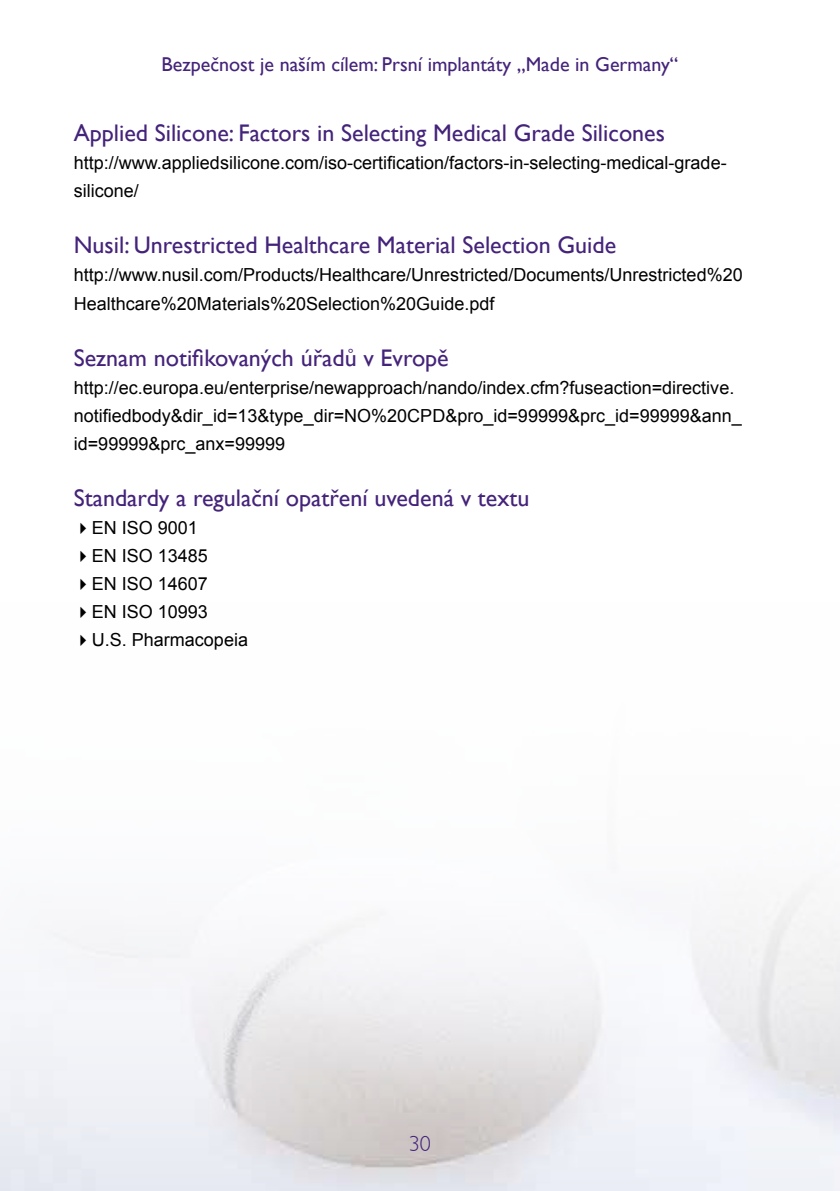
<style>
.page{position:relative;width:840px;height:1191px;background:#fff}
.page>*{position:absolute;margin:0;border:0;box-sizing:border-box;transform-origin:0 0}
.t1{font:24px "Gill Sans";color:#44237a}
.t2{font:300 22px "Gill Light S Si";color:#44237a}
.t3{font:20px "Gill Sans";color:#44237a}
.t4{font:18px/28px "Arial";color:#000}
</style>
<div class="page">
<p class="t3" style="left:161px;top:52px;width:518px">Bezpečnost je naším cílem: Prsní implantáty „Made in Germany“</p>
<h1 class="t1" style="left:74px;top:119px;width:592px">Applied Silicone: Factors in Selecting Medical Grade Silicones</h1>
<p class="t4" style="left:74px;top:149px;width:654px">http://www.appliedsilicone.com/iso-certification/factors-in-selecting-medical-grade&shy;silicone/</p>
<h1 class="t1" style="left:74px;top:231px;width:543px">Nusil: Unrestricted Healthcare Material Selection Guide</h1>
<p class="t4" style="left:74px;top:261px;width:670px">http://www.nusil.com/Products/Healthcare/Unrestricted/Documents/Unrestricted%20<br>Healthcare%20Materials%20Selection%20Guide.pdf</p>
<h1 class="t1" style="left:74px;top:343px;width:376px">Seznam notifikovaných úřadů v Evropě</h1>
<p class="t4" style="left:74px;top:373px;width:669px">http://ec.europa.eu/enterprise/newapproach/nando/index.cfm?fuseaction=directive. notifiedbody&amp;dir_id=13&amp;type_dir=NO%20CPD&amp;pro_id=99999&amp;prc_id=99999&amp;ann_ id=99999&amp;prc_anx=99999</p>
<h1 class="t1" style="left:74px;top:483px;width:457px">Standardy a regulační opatření uvedená v textu</h1>
<p class="t4" style="left:74px;top:513px;width:126px">✔EN ISO 9001</p>
<p class="t4" style="left:74px;top:541px;width:136px">✔EN ISO 13485</p>
<p class="t4" style="left:74px;top:569px;width:136px">✔EN ISO 14607</p>
<p class="t4" style="left:74px;top:597px;width:136px">✔EN ISO 10993</p>
<p class="t4" style="left:74px;top:625px;width:176px">✔U.S. Pharmacopeia</p>
<p class="t2" style="left:408px;top:1131px;width:23px">30</p>
</div>
